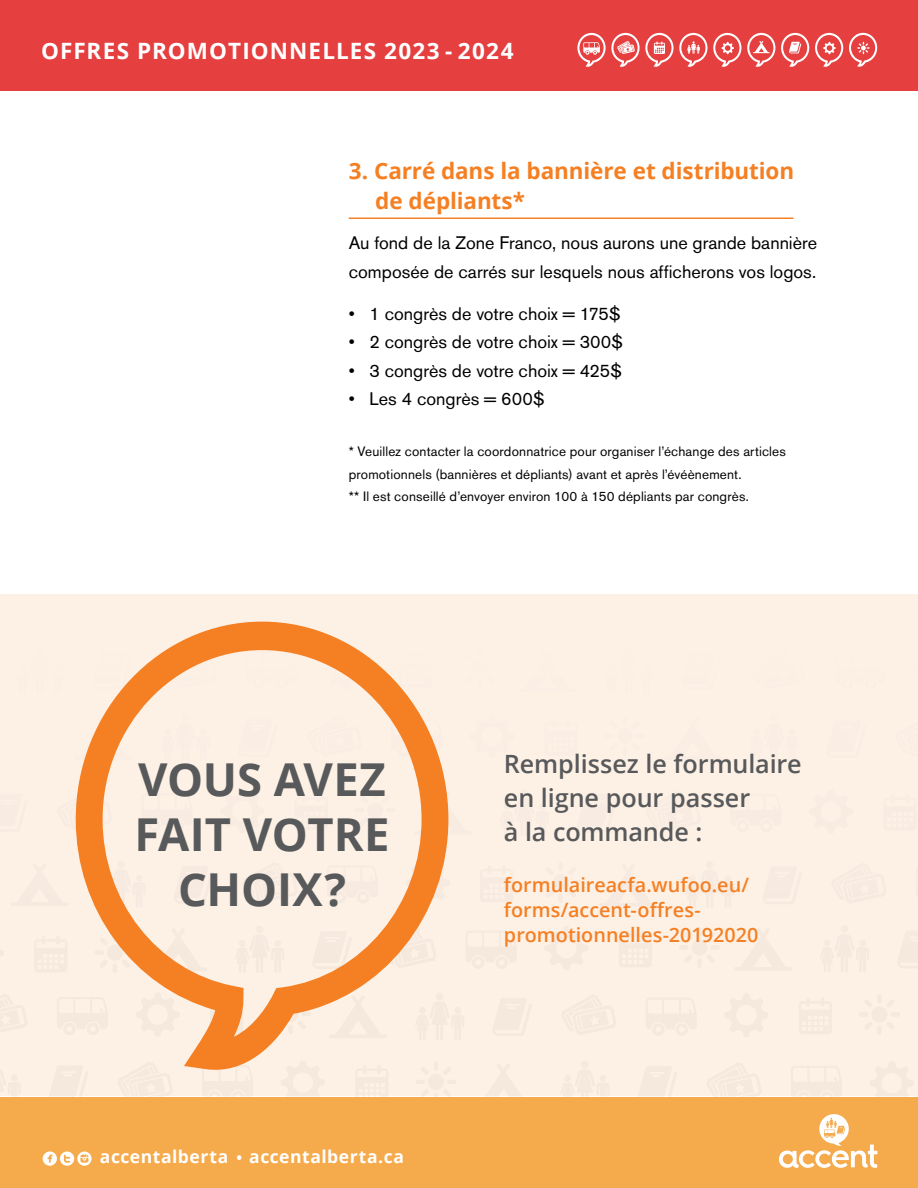
<style>
.page{position:relative;width:918px;height:1188px;background:#fff}
.page>*{position:absolute;margin:0;border:0;box-sizing:border-box;transform-origin:0 0}
.t1{font:700 45.3px/55.1px "Open Sans";letter-spacing:-.005em;color:#58595b;text-align:center}
.t2{font:600 25.2px/34.2px "Open Sans";letter-spacing:-.005em;color:#58595b}
.t3{font:700 22.5px/30px "Open Sans";letter-spacing:-.005em;color:#f58023}
.t4{font:700 22.5px "Open Sans";letter-spacing:.045em;color:#fff}
.t5{font:600 19.8px/25.2px "Open Sans";color:#f58024}
.t6{font:18px/28.5px "Akzidenz Grotesk BE";color:#000}
.t7{font:700 17.55px "Open Sans";letter-spacing:.03em;color:#fff}
.t8{font:13.5px/22.5px "Akzidenz Grotesk BE";letter-spacing:.01em;color:#000}
.s1{font-size:15px}
</style>
<div class="page">
<div style="left:0;top:0;width:918px;height:91px;background:#e53f3f"></div>
<div style="left:0;top:1098px;width:918px;height:90px;background:#f5ab4c"></div>
<svg style="left:42px;top:1151px;width:50px;height:15px"></svg>
<svg style="left:815px;top:33px;width:28px;height:34px"></svg>
<svg style="left:781px;top:33px;width:28px;height:34px"></svg>
<svg style="left:577px;top:33px;width:164px;height:34px"></svg>
<svg style="left:747px;top:33px;width:28px;height:34px"></svg>
<svg style="left:849px;top:33px;width:28px;height:34px"></svg>
<svg style="left:779px;top:1114px;width:98px;height:54px"></svg>
<div style="left:0;top:594px;width:918px;height:502px;background:#fdf1e6"></div>
<hr style="left:349px;top:218px;width:445px;height:1px;background:#f58023">
<svg style="left:76px;top:622px;width:372px;height:448px"></svg>
<p class="t4" style="left:41px;top:35px;width:474px">OFFRES PROMOTIONNELLES 2023 - 2024</p>
<p class="t3" style="left:375px;top:155px;width:420px;text-indent:-27px">3. Carré dans la bannière et distribution de dépliants*</p>
<p class="t6" style="left:349px;top:229px;width:470px">Au fond de la Zone Franco, nous aurons une grande bannière composée de carrés sur lesquels nous afficherons vos logos.</p>
<p class="t6" style="left:349px;top:299px;width:273px">• 1 congrès de votre choix = 175$</p>
<p class="t6" style="left:349px;top:328px;width:276px">• 2 congrès de votre choix = 300$</p>
<p class="t6" style="left:349px;top:356px;width:275px">• 3 congrès de votre choix = 425$</p>
<p class="t6" style="left:349px;top:385px;width:197px">• Les 4 congrès = 600$</p>
<p class="t8" style="left:349px;top:440px;width:439px">* Veuillez contacter la coordonnatrice pour organiser l’échange des articles promotionnels (bannières et dépliants) avant et après l’évéènement.<br>** Il est conseillé d’envoyer environ 100 à 150 dépliants par congrès.</p>
<h1 class="t1" style="left:134px;top:751px;width:257px">VOUS AVEZ<br>FAIT VOTRE<br>CHOIX?</h1>
<h2 class="t2" style="left:504px;top:746px;width:299px">Remplissez le formulaire en ligne pour passer<br>à la commande :</h2>
<p class="t5" style="left:504px;top:872px;width:256px">formulaireacfa.wufoo.eu/ forms/accent-offres&shy;promotionnelles-20192020</p>
<p class="t7" style="left:100px;top:1144px;width:305px">accentalberta <span class="s1">•</span> accentalberta.ca</p>
</div>
